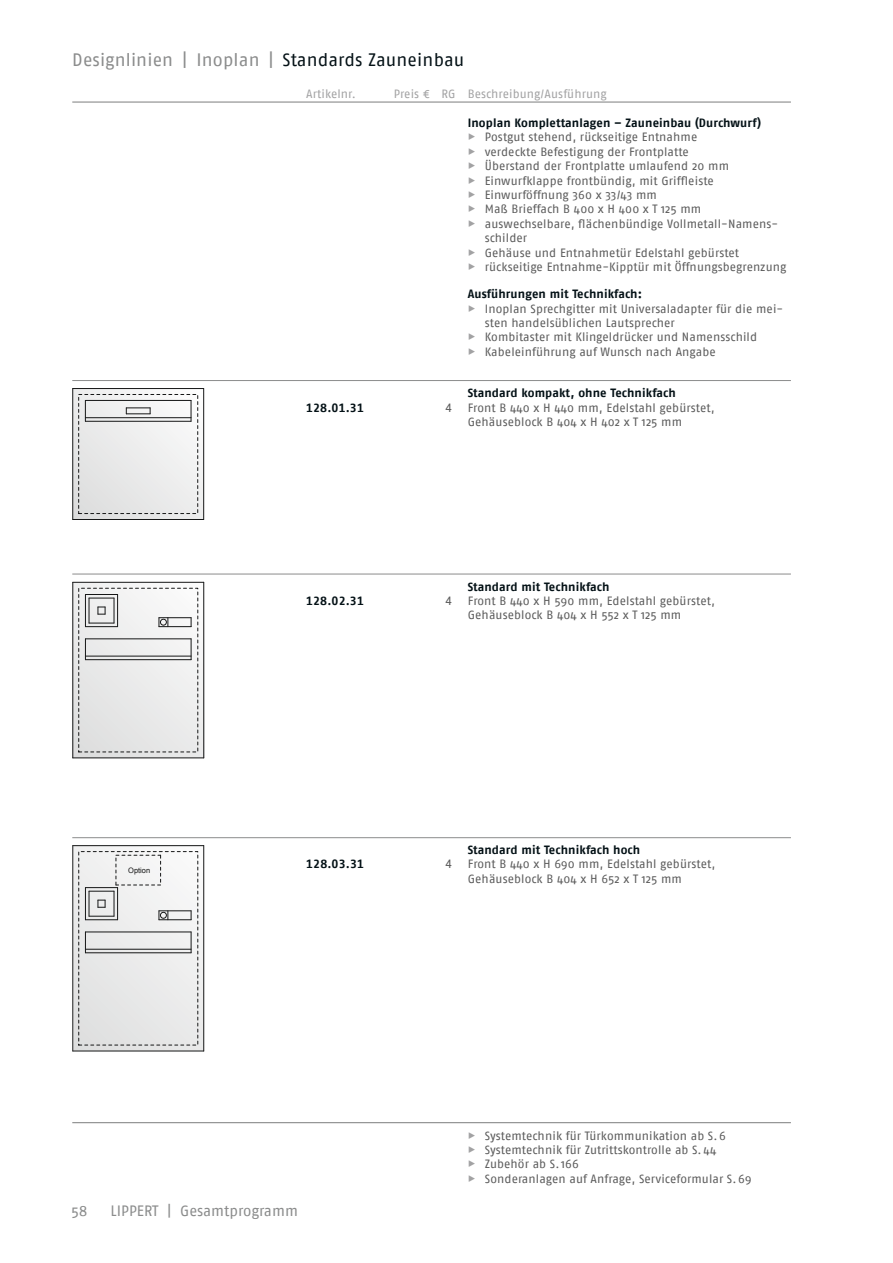
<style>
.page{position:relative;width:893px;height:1263px;background:#fff}
.page>*{position:absolute;margin:0;border:0;box-sizing:border-box;transform-origin:0 0}
.t1{font:18px "Fago No";letter-spacing:.01em;color:#8b8c8c}
.t2{font:15px "Fago No";color:#8b8c8c}
.t3{font:12px/14.4px "Fago No";letter-spacing:.005em;color:#5b5b5b}
.t4{font:700 12px "Fago No";letter-spacing:.01em;color:#041116}
.t5{font:12px "Fago No";letter-spacing:.005em;color:#a2a2a3}
.t6{font:700 12px "Fago Office Sans";letter-spacing:.01em;color:#041116}
.t7{font:12px "Fago Office Sans";color:#5b5b5b}
.t8{font:8.7px "Arial";color:#151616}
.t9{font:7.5px "Arial";color:#151616}
.s1{color:#041116}
.s2{font-family:"Fago No Regular Expert";color:#a2a2a3}
</style>
<div class="page">
<hr style="left:72px;top:1122px;width:719px;height:1px;background:#8b8c8c">
<hr style="left:72px;top:101px;width:719px;height:2px;background:#8b8c8c">
<hr style="left:72px;top:380px;width:719px;height:1px;background:#8b8c8c">
<hr style="left:72px;top:574px;width:719px;height:1px;background:#8b8c8c">
<hr style="left:72px;top:837px;width:719px;height:1px;background:#8b8c8c">
<hr style="left:73px;top:1051px;width:131px;height:1px;background:#151616">
<svg style="left:73px;top:845px;width:131px;height:206px"></svg>
<svg style="left:74px;top:582px;width:131px;height:175px"></svg>
<hr style="left:85px;top:639px;width:106px;height:1px;background:#151616">
<hr style="left:85px;top:659px;width:106px;height:1px;background:#151616">
<hr style="left:85px;top:656px;width:106px;height:1px;background:#151616">
<svg style="left:85px;top:640px;width:1px;height:19px"></svg>
<svg style="left:191px;top:639px;width:1px;height:21px"></svg>
<hr style="left:85px;top:594px;width:1px;height:33px;background:#151616">
<hr style="left:85px;top:594px;width:33px;height:1px;background:#151616">
<hr style="left:117px;top:594px;width:1px;height:33px;background:#151616">
<hr style="left:85px;top:626px;width:33px;height:1px;background:#151616">
<svg style="left:89px;top:598px;width:26px;height:26px"></svg>
<hr style="left:159px;top:626px;width:32px;height:1px;background:#151616">
<hr style="left:159px;top:617px;width:32px;height:1px;background:#151616">
<div style="left:160px;top:619px;width:7px;height:6px;border:1px solid #151616;border-radius:50%"></div>
<hr style="left:73px;top:582px;width:131px;height:1px;background:#151616">
<hr style="left:203px;top:582px;width:1px;height:176px;background:#151616">
<hr style="left:73px;top:758px;width:131px;height:1px;background:#151616">
<hr style="left:73px;top:582px;width:1px;height:176px;background:#151616">
<hr style="left:72px;top:388px;width:1px;height:131px;background:#151616">
<svg style="left:73px;top:388px;width:131px;height:132px"></svg>
<h1 class="t1" style="left:72px;top:49px;width:394px">Designlinien | Inoplan | <span class="s1">Standards Zauneinbau</span></h1>
<p class="t5" style="left:306px;top:87px;width:51px">Artikelnr.</p>
<p class="t5" style="left:394px;top:87px;width:215px">Preis € RG Beschreibung/Ausführung</p>
<p class="t4" style="left:468px;top:116px;width:295px">Inoplan Komplettanlagen – Zauneinbau (Durchwurf)</p>
<p class="t3" style="left:468px;top:130px;width:231px"><span class="s2">%</span> Postgut stehend, rückseitige Entnahme</p>
<p class="t3" style="left:468px;top:144px;width:223px"><span class="s2">%</span> verdeckte Befestigung der Frontplatte</p>
<p class="t3" style="left:468px;top:159px;width:263px"><span class="s2">%</span> Überstand der Frontplatte umlaufend 20 mm</p>
<p class="t3" style="left:468px;top:173px;width:248px"><span class="s2">%</span> Einwurfklappe frontbündig, mit Griffleiste</p>
<p class="t3" style="left:468px;top:187px;width:191px"><span class="s2">%</span> Einwurföffnung 360 x 33/43 mm</p>
<p class="t3" style="left:468px;top:202px;width:235px"><span class="s2">%</span> Maß Brieffach B 400 x H 400 x T 125 mm</p>
<p class="t3" style="left:468px;top:216px;width:312px"><span class="s2">%</span> auswechselbare, flächenbündige Vollmetall-Namens-</p>
<p class="t3" style="left:485px;top:231px;width:44px">schilder</p>
<p class="t3" style="left:468px;top:245px;width:273px"><span class="s2">%</span> Gehäuse und Entnahmetür Edelstahl gebürstet</p>
<p class="t3" style="left:468px;top:259px;width:320px"><span class="s2">%</span> rückseitige Entnahme-Kipptür mit Öffnungsbegrenzung</p>
<p class="t4" style="left:468px;top:287px;width:176px">Ausführungen mit Technikfach:</p>
<p class="t3" style="left:468px;top:301px;width:317px"><span class="s2">%</span> Inoplan Sprechgitter mit Universaladapter für die mei-</p>
<p class="t3" style="left:485px;top:315px;width:192px">sten handelsüblichen Lautsprecher</p>
<p class="t3" style="left:468px;top:330px;width:291px"><span class="s2">%</span> Kombitaster mit Klingeldrücker und Namensschild</p>
<p class="t3" style="left:468px;top:344px;width:250px"><span class="s2">%</span> Kabeleinführung auf Wunsch nach Angabe</p>
<p class="t4" style="left:468px;top:386px;width:210px">Standard kompakt, ohne Technikfach</p>
<p class="t6" style="left:306px;top:400px;width:59px">128.01.31</p>
<p class="t7" style="left:445px;top:401px;width:8px">4</p>
<p class="t3" style="left:468px;top:400px;width:248px">Front B 440 x H 440 mm, Edelstahl gebürstet,<br>Gehäuseblock B 404 x H 402 x T 125 mm</p>
<p class="t4" style="left:468px;top:579px;width:143px">Standard mit Technikfach</p>
<p class="t6" style="left:306px;top:593px;width:59px">128.02.31</p>
<p class="t7" style="left:445px;top:594px;width:8px">4</p>
<p class="t3" style="left:468px;top:593px;width:249px">Front B 440 x H 590 mm, Edelstahl gebürstet,<br>Gehäuseblock B 404 x H 552 x T 125 mm</p>
<p class="t4" style="left:468px;top:842px;width:174px">Standard mit Technikfach hoch</p>
<p class="t6" style="left:306px;top:857px;width:59px">128.03.31</p>
<p class="t7" style="left:445px;top:857px;width:8px">4</p>
<p class="t3" style="left:468px;top:857px;width:249px">Front B 440 x H 690 mm, Edelstahl gebürstet,<br>Gehäuseblock B 404 x H 652 x T 125 mm</p>
<p class="t9" style="left:128px;top:865px;width:24px">Option</p>
<p class="t8" style="left:297px;top:864px;width:27px">Option</p>
<p class="t2" style="left:71px;top:1202px;width:18px">58</p>
<p class="t2" style="left:111px;top:1202px;width:189px">LIPPERT | Gesamtprogramm</p>
<p class="t3" style="left:468px;top:1128px;width:285px"><span class="s2">%</span> Systemtechnik für Türkommunikation ab S. 6<br><span class="s2">%</span> Systemtechnik für Zutrittskontrolle ab S. 44<br><span class="s2">%</span> Zubehör ab S.166<br><span class="s2">%</span> Sonderanlagen auf Anfrage, Serviceformular S. 69</p>
</div>
